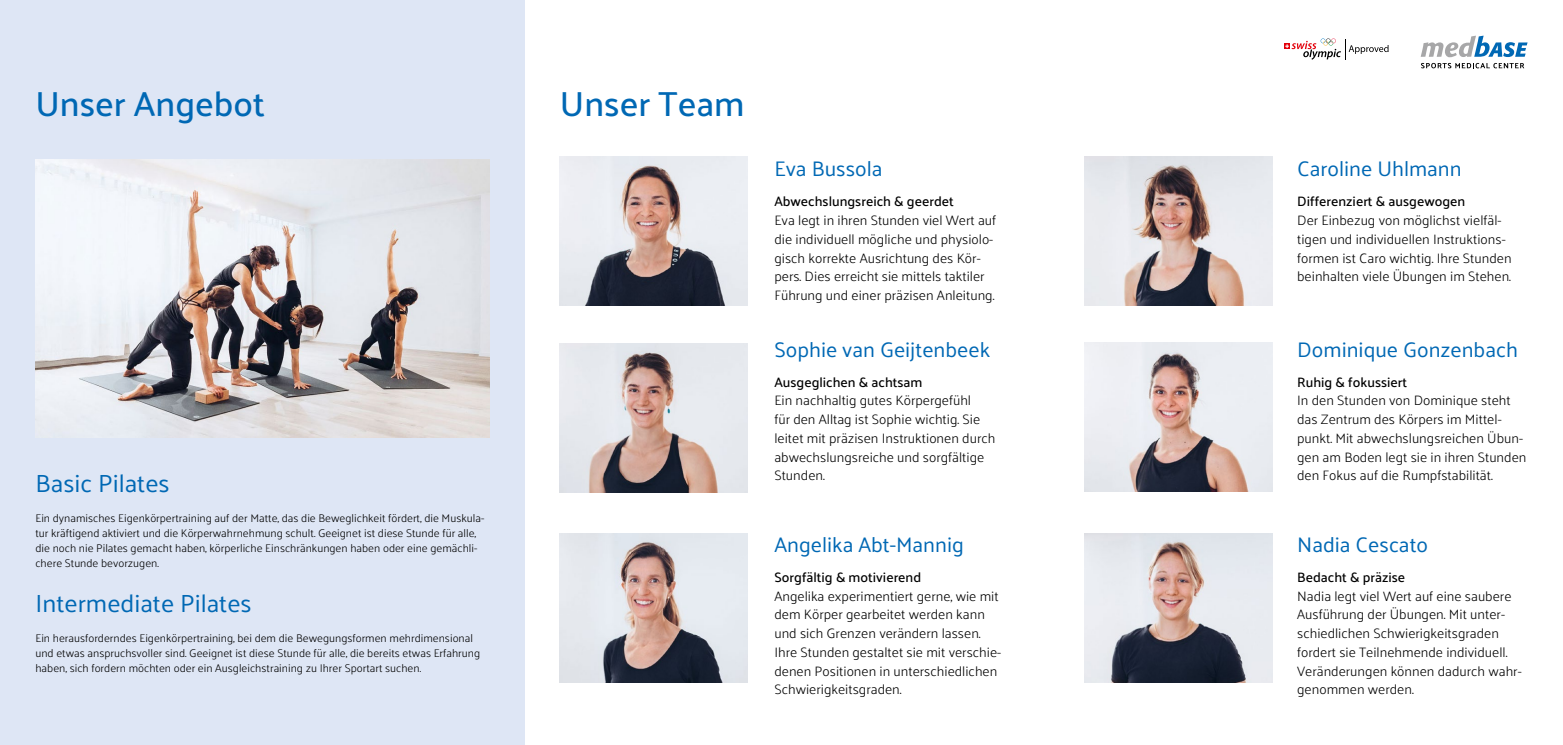
<style>
.page{position:relative;width:1563px;height:745px;background:#fff}
.page>*{position:absolute;margin:0;border:0;box-sizing:border-box;transform-origin:0 0}
.t1{font:500 35px "Palanquin";color:#0068b4}
.t2{font:25px "Palanquin";color:#0068b4}
.t3{font:21.25px "Palanquin";color:#0068b4}
.t4{font:300 13.75px/18.8px "Palanquin";color:#000}
.t5{font:500 13.75px "Palanquin";color:#000}
.t6{font:300 11.25px/15px "Palanquin";color:#000}
</style>
<div class="page">
<svg style="left:1420px;top:36px;width:107px;height:21px"></svg>
<svg style="left:1421px;top:63px;width:103px;height:5px"></svg>
<svg style="left:1284px;top:38px;width:104px;height:22px"></svg>
<div style="left:0;top:0;width:524px;height:744px;background:#dee6f5"></div>
<img style="left:35px;top:159px;width:454px;height:278px">
<img style="left:560px;top:343px;width:188px;height:149px">
<img style="left:560px;top:533px;width:188px;height:149px">
<img style="left:560px;top:156px;width:188px;height:149px">
<img style="left:1084px;top:343px;width:188px;height:148px">
<img style="left:1084px;top:156px;width:188px;height:149px">
<img style="left:1084px;top:533px;width:188px;height:148px">
<h1 class="t1" style="left:35px;top:84px;width:231px">Unser Angebot</h1>
<h1 class="t1" style="left:560px;top:84px;width:186px">Unser Team</h1>
<h2 class="t2" style="left:35px;top:468px;width:136px">Basic Pilates</h2>
<p class="t6" style="left:35px;top:510px;width:450px">Ein dynamisches Eigenkörpertraining auf der Matte, das die Beweglichkeit fördert, die Muskula&shy;tur kräftigend aktiviert und die Körperwahrnehmung schult. Geeignet ist diese Stunde für alle, die noch nie Pilates gemacht haben, körperliche Einschränkungen haben oder eine gemächli&shy;chere Stunde bevorzugen.</p>
<h2 class="t2" style="left:35px;top:588px;width:218px">Intermediate Pilates</h2>
<p class="t6" style="left:35px;top:630px;width:446px">Ein herausforderndes Eigenkörpertraining, bei dem die Bewegungsformen mehrdimensional und etwas anspruchsvoller sind. Geeignet ist diese Stunde für alle, die bereits etwas Erfahrung haben, sich fordern möchten oder ein Ausgleichstraining zu Ihrer Sportart suchen.</p>
<h3 class="t3" style="left:774px;top:156px;width:110px">Eva Bussola</h3>
<p class="t5" style="left:774px;top:193px;width:181px">Abwechslungsreich &amp; geerdet</p>
<p class="t4" style="left:774px;top:211px;width:223px">Eva legt in ihren Stunden viel Wert auf die individuell mögliche und physiolo&shy;gisch korrekte Ausrichtung des Kör&shy;pers. Dies erreicht sie mittels taktiler Führung und einer präzisen Anleitung.</p>
<h3 class="t3" style="left:774px;top:336px;width:217px">Sophie van Geijtenbeek</h3>
<p class="t5" style="left:774px;top:373px;width:150px">Ausgeglichen &amp; achtsam</p>
<p class="t4" style="left:774px;top:391px;width:222px">Ein nachhaltig gutes Körpergefühl<br>für den Alltag ist Sophie wichtig. Sie leitet mit präzisen Instruktionen durch abwechslungsreiche und sorgfältige<br>Stunden.</p>
<h3 class="t3" style="left:774px;top:531px;width:191px">Angelika Abt-Mannig</h3>
<p class="t5" style="left:774px;top:568px;width:148px">Sorgfältig &amp; motivierend</p>
<p class="t4" style="left:774px;top:586px;width:228px">Angelika experimentiert gerne, wie mit dem Körper gearbeitet werden kann und sich Grenzen verändern lassen.<br>Ihre Stunden gestaltet sie mit verschie&shy;denen Positionen in unterschiedlichen Schwierigkeitsgraden.</p>
<h3 class="t3" style="left:1297px;top:156px;width:166px">Caroline Uhlmann</h3>
<p class="t5" style="left:1297px;top:193px;width:170px">Differenziert &amp; ausgewogen</p>
<p class="t4" style="left:1297px;top:211px;width:216px">Der Einbezug von möglichst vielfäl&shy;tigen und individuellen Instruktions&shy;formen ist Caro wichtig. Ihre Stunden beinhalten viele Übungen im Stehen.</p>
<h3 class="t3" style="left:1297px;top:336px;width:222px">Dominique Gonzenbach</h3>
<p class="t5" style="left:1297px;top:373px;width:112px">Ruhig &amp; fokussiert</p>
<p class="t4" style="left:1297px;top:391px;width:231px">In den Stunden von Dominique steht das Zentrum des Körpers im Mittel&shy;punkt. Mit abwechslungsreichen Übun&shy;gen am Boden legt sie in ihren Stunden den Fokus auf die Rumpfstabilität.</p>
<h3 class="t3" style="left:1297px;top:531px;width:132px">Nadia Cescato</h3>
<p class="t5" style="left:1297px;top:568px;width:110px">Bedacht &amp; präzise</p>
<p class="t4" style="left:1297px;top:586px;width:226px">Nadia legt viel Wert auf eine saubere Ausführung der Übungen. Mit unter&shy;schiedlichen Schwierigkeitsgraden fordert sie Teilnehmende individuell.<br>Veränderungen können dadurch wahr&shy;genommen werden.</p>
</div>
